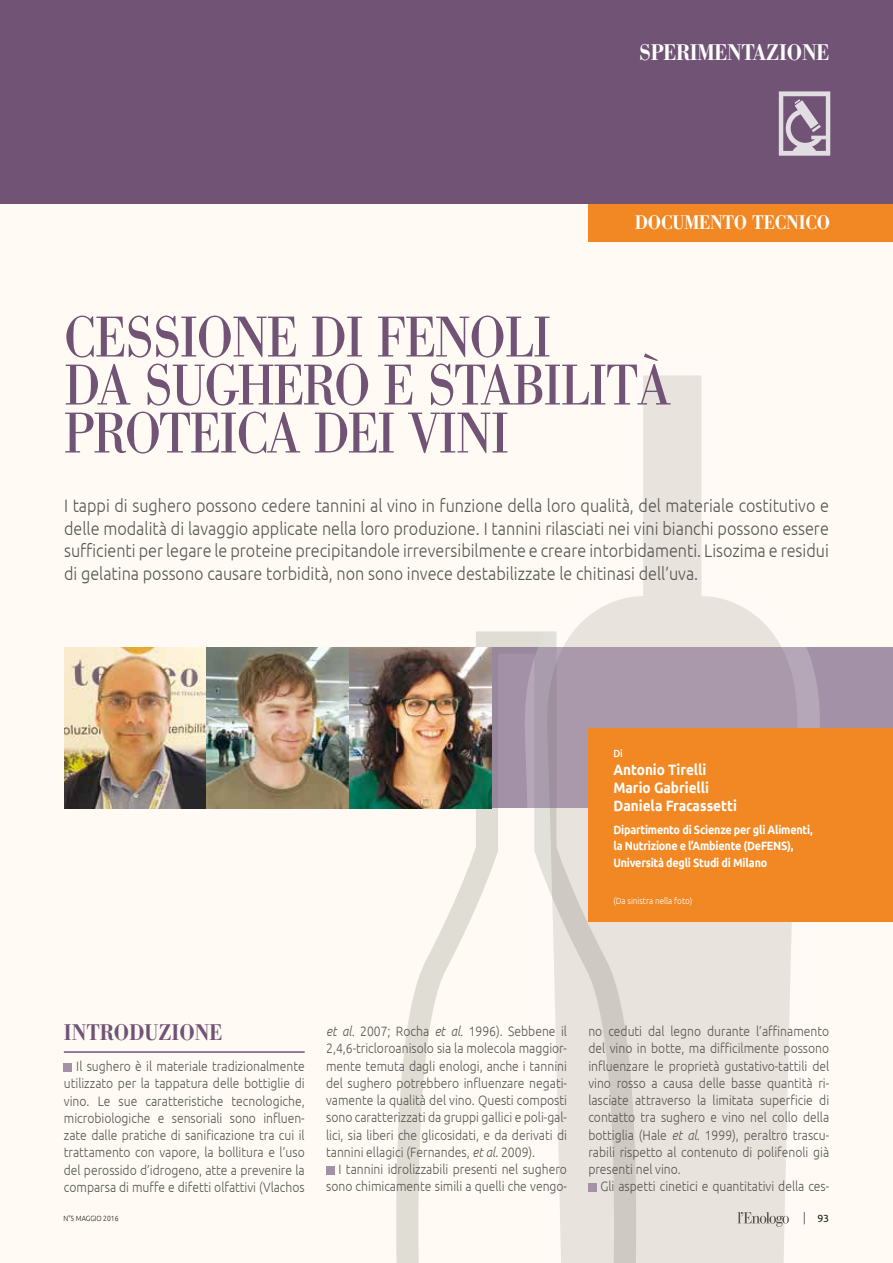
<style>
.page{position:relative;width:893px;height:1263px;background:#fffaf3}
.page>*{position:absolute;margin:0;border:0;box-sizing:border-box;transform-origin:0 0}
.t1{font:57px/48px "AT Our Bodoni";letter-spacing:-.02em;color:#715475;scale:.9 1}
.t2{font:500 22.5px "AT Our Bodoni";letter-spacing:-.01em;color:#fff;scale:.9 1}
.t3{font:500 22.5px "AT Our Bodoni";color:#715475;scale:.9 1}
.t4{font:500 19.5px "AT Our Bodoni";letter-spacing:-.01em;color:#fff;scale:.9 1}
.t5{font:300 18px/22.5px "Ubuntu";color:#565655;text-align:justify;scale:.9 1}
.t6{font:700 15px/18px "Ubuntu";color:#fff;scale:.9 1}
.t7{font:300 13.5px/17.2px "Ubuntu";color:#565655;text-align:justify;scale:.9 1}
.t8{font:700 12px/16.5px "Ubuntu";letter-spacing:-.02em;color:#fff;scale:.9 1}
.t9{font:10.5px "Ubuntu";color:#1b1b1a}
.t10{font:500 10.5px "Ubuntu";color:#fff;scale:.9 1}
.t11{font:300 9px "Ubuntu";color:#fff;scale:.9 1}
.t12{font:300 7.5px "Ubuntu";color:#1b1b1a;scale:.9 1}
.s1{font-style:italic}
</style>
<div class="page">
<div style="left:0;top:0;width:893px;height:204px;background:#715475"></div>
<svg style="left:779px;top:91px;width:51px;height:65px"></svg>
<div style="left:588px;top:204px;width:305px;height:38px;background:#f18824"></div>
<div style="left:200px;top:648px;width:693px;height:160px;background:#a391a7"></div>
<svg style="left:575px;top:375px;width:246px;height:888px"></svg>
<svg style="left:395px;top:630px;width:243px;height:633px"></svg>
<div style="left:588px;top:728px;width:305px;height:194px;background:#f18824"></div>
<hr style="left:64px;top:1051px;width:241px;height:2px;background:#715475">
<div style="left:64px;top:1063px;width:8px;height:8px;background:#a391a7"></div>
<div style="left:326px;top:1166px;width:8px;height:8px;background:#a391a7"></div>
<div style="left:588px;top:1183px;width:8px;height:8px;background:#a391a7"></div>
<img style="left:64px;top:648px;width:428px;height:160px">
<h2 class="t2" style="left:639px;top:38px;width:213px">SPERIMENTAZIONE</h2>
<h3 class="t4" style="left:635px;top:211px;width:219px">DOCUMENTO TECNICO</h3>
<h1 class="t1" style="left:64px;top:313px;width:675px">CESSIONE DI FENOLI<br>DA SUGHERO E STABILITÀ<br>PROTEICA DEI VINI</h1>
<p class="t5" style="left:64px;top:494px;width:851px">I tappi di sughero possono cedere tannini al vino in funzione della loro qualità, del materiale costitutivo e delle modalità di lavaggio applicate nella loro produzione. I tannini rilasciati nei vini bianchi possono essere sufficienti per legare le proteine precipitandole irreversibilmente e creare intorbidamenti. Lisozima e residui di gelatina possono causare torbidità, non sono invece destabilizzate le chitinasi dell’uva.</p>
<p class="t10" style="left:613px;top:747px;width:12px">Di</p>
<p class="t6" style="left:613px;top:761px;width:139px">Antonio Tirelli<br>Mario Gabrielli<br>Daniela Fracassetti</p>
<p class="t8" style="left:613px;top:821px;width:223px">Dipartimento di Scienze per gli Alimenti, la Nutrizione e l’Ambiente (DeFENS),<br>Università degli Studi di Milano</p>
<p class="t11" style="left:613px;top:896px;width:89px">(Da sinistra nella foto)</p>
<h2 class="t3" style="left:64px;top:1019px;width:177px">INTRODUZIONE</h2>
<p class="t7" style="left:64px;top:1057px;width:269px;text-indent:12px">Il sughero è il materiale tradizionalmente utilizzato per la tappatura delle bottiglie di vino. Le sue caratteristiche tecnologiche, microbiologiche e sensoriali sono influen&shy;zate dalle pratiche di sanificazione tra cui il trattamento con vapore, la bollitura e l’uso del perossido d’idrogeno, atte a prevenire la comparsa di muffe e difetti olfattivi (Vlachos</p>
<p class="t7" style="left:326px;top:1022px;width:269px"><span class="s1">et al.</span> 2007; Rocha <span class="s1">et al.</span> 1996). Sebbene il 2,4,6-tricloroanisolo sia la molecola maggior&shy;mente temuta dagli enologi, anche i tannini del sughero potrebbero influenzare negati&shy;vamente la qualità del vino. Questi composti sono caratterizzati da gruppi gallici e poli-gal&shy;lici, sia liberi che glicosidati, e da derivati di tannini ellagici (Fernandes, <span class="s1">et al</span>. 2009).</p>
<p class="t7" style="left:326px;top:1160px;width:269px;text-align:right">I tannini idrolizzabili presenti nel sughero sono chimicamente simili a quelli che vengo-</p>
<p class="t7" style="left:588px;top:1022px;width:269px">no ceduti dal legno durante l’affinamento del vino in botte, ma difficilmente possono influenzare le proprietà gustativo-tattili del vino rosso a causa delle basse quantità ri&shy;lasciate attraverso la limitata superficie di contatto tra sughero e vino nel collo della bottiglia (Hale <span class="s1">et al.</span> 1999), peraltro trascu&shy;rabili rispetto al contenuto di polifenoli già presenti nel vino.</p>
<p class="t7" style="left:600px;top:1177px;width:256px">Gli aspetti cinetici e quantitativi della ces-</p>
<p class="t12" style="left:64px;top:1214px;width:63px">N°5 MAGGIO 2016</p>
<p class="t9" style="left:817px;top:1212px;width:13px">93</p>
</div>
